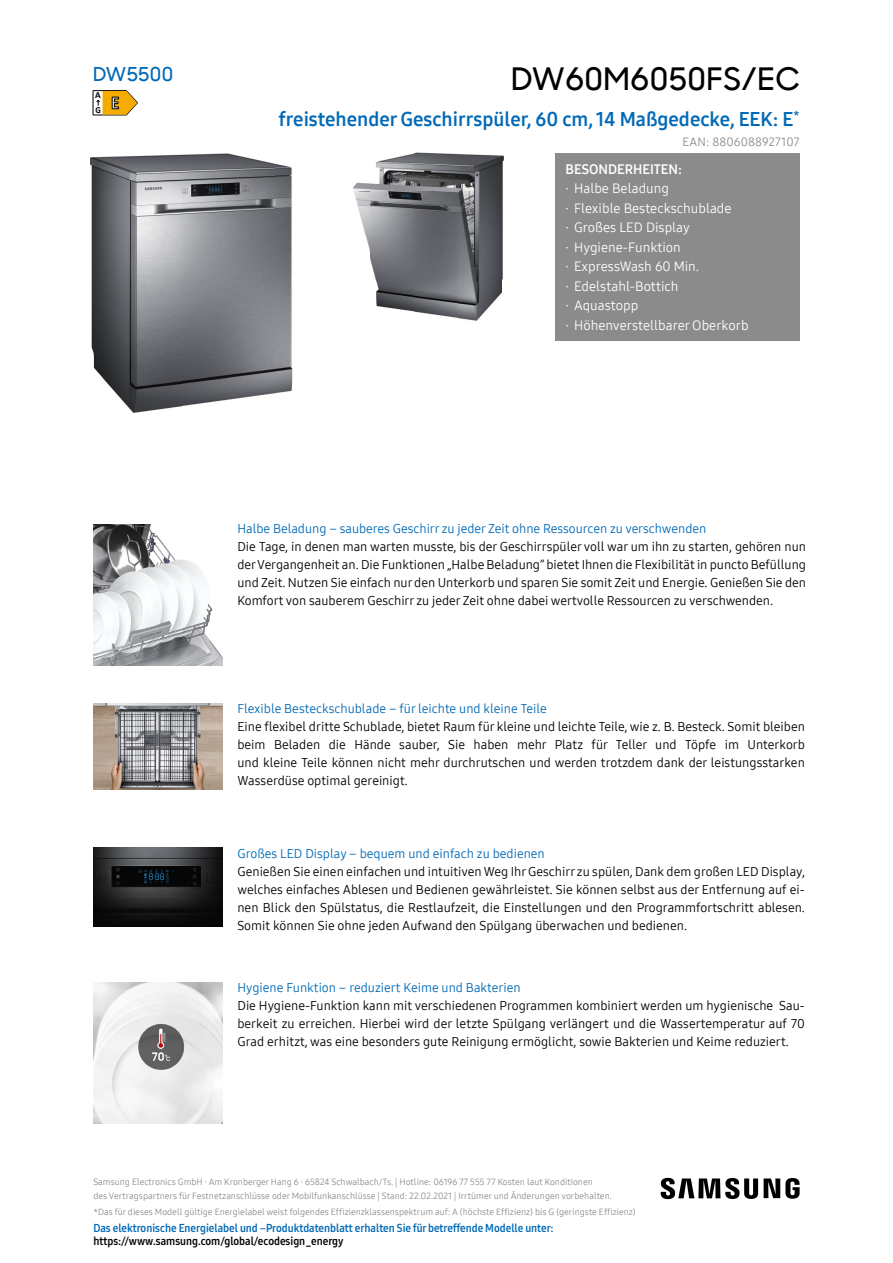
<style>
.page{position:relative;width:893px;height:1263px;background:#fff}
.page>*{position:absolute;margin:0;border:0;box-sizing:border-box;transform-origin:0 0}
.t1{font:500 31.5px "Samsung Sharp Sans";letter-spacing:.015em;color:#000}
.t2{font:19.5px "Samsung One 700";color:#0069b7}
.t3{font:500 19.5px "Samsung Sharp Sans";letter-spacing:.015em;color:#0069b7}
.t4{font:13.5px/19.5px "Samsung One 400";color:#fff}
.t5{font:13.5px "Samsung One 700";color:#fff}
.t6{font:12.75px/18px "Samsung One 400";color:#000;text-align:justify}
.t7{font:12.75px "Samsung One 400";color:#0069b7}
.t8{font:12px "Samsung One 400";letter-spacing:.015em;color:#8b8b8b}
.t9{font:11.25px "Samsung One 700 C";color:#0069b7}
.t10{font:11.25px "Samsung One 700 C";color:#000}
.t11{font:700 9.3px/14.5px "Calibri";color:#000}
.t12{font:9px/13.5px "Samsung One 400";color:#8b8b8b}
.t13{font:9px "Samsung One 400";color:#8c8c8b}
</style>
<div class="page">
<svg style="left:660px;top:1178px;width:139px;height:21px"></svg>
<div style="left:555px;top:153px;width:244px;height:187px;background:#8b8b8b"></div>
<img style="left:352px;top:152px;width:152px;height:169px">
<img style="left:91px;top:153px;width:202px;height:260px">
<img style="left:93px;top:703px;width:129px;height:86px">
<img style="left:93px;top:848px;width:129px;height:78px">
<img style="left:94px;top:983px;width:128px;height:141px">
<img style="left:93px;top:524px;width:129px;height:141px">
<svg style="left:92px;top:90px;width:46px;height:26px"></svg>
<h2 class="t3" style="left:93px;top:65px;width:82px">DW5500</h2>
<p class="t11" style="left:95px;top:88px;width:26px">A<br>G <sup>E</sup></p>
<h1 class="t1" style="left:511px;top:64px;width:290px">DW60M6050FS/EC</h1>
<h2 class="t2" style="left:279px;top:107px;width:522px">freistehender Geschirrspüler, 60 cm, 14 Maßgedecke, EEK: E<sup>*</sup></h2>
<p class="t8" style="left:682px;top:135px;width:119px">EAN: 8806088927107</p>
<p class="t5" style="left:565px;top:161px;width:118px">BESONDERHEITEN:</p>
<p class="t4" style="left:565px;top:179px;width:184px">· Halbe Beladung<br>· Flexible Besteckschublade<br>· Großes LED Display<br>· Hygiene-Funktion<br>· ExpressWash 60 Min.<br>· Edelstahl-Bottich<br>· Aquastopp<br>· Höhenverstellbarer Oberkorb</p>
<p class="t7" style="left:237px;top:521px;width:470px">Halbe Beladung – sauberes Geschirr zu jeder Zeit ohne Ressourcen zu verschwenden</p>
<p class="t6" style="left:237px;top:538px;width:570px">Die Tage, in denen man warten musste, bis der Geschirrspüler voll war um ihn zu starten, gehören nun der Vergangenheit an. Die Funktionen „Halbe Beladung” bietet Ihnen die Flexibilität in puncto Befüllung und Zeit. Nutzen Sie einfach nur den Unterkorb und sparen Sie somit Zeit und Energie. Genießen Sie den Komfort von sauberem Geschirr zu jeder Zeit ohne dabei wertvolle Ressourcen zu verschwenden.</p>
<p class="t7" style="left:237px;top:701px;width:311px">Flexible Besteckschublade – für leichte und kleine Teile</p>
<p class="t6" style="left:237px;top:718px;width:569px">Eine flexibel dritte Schublade, bietet Raum für kleine und leichte Teile, wie z. B. Besteck. Somit bleiben beim Beladen die Hände sauber, Sie haben mehr Platz für Teller und Töpfe im Unterkorb und kleine Teile können nicht mehr durchrutschen und werden trotzdem dank der leistungsstarken Wasserdüse optimal gereinigt.</p>
<p class="t7" style="left:237px;top:846px;width:309px">Großes LED Display – bequem und einfach zu bedienen</p>
<p class="t6" style="left:237px;top:863px;width:569px">Genießen Sie einen einfachen und intuitiven Weg Ihr Geschirr zu spülen, Dank dem großen LED Display, welches einfaches Ablesen und Bedienen gewährleistet. Sie können selbst aus der Entfernung auf ei&shy;nen Blick den Spülstatus, die Restlaufzeit, die Einstellungen und den Programmfortschritt ablesen.<br>Somit können Sie ohne jeden Aufwand den Spülgang überwachen und bedienen.</p>
<p class="t7" style="left:237px;top:981px;width:285px">Hygiene Funktion – reduziert Keime und Bakterien</p>
<p class="t6" style="left:237px;top:997px;width:569px">Die Hygiene-Funktion kann mit verschiedenen Programmen kombiniert werden um hygienische Sau&shy;berkeit zu erreichen. Hierbei wird der letzte Spülgang verlängert und die Wassertemperatur auf 70<br>Grad erhitzt, was eine besonders gute Reinigung ermöglicht, sowie Bakterien und Keime reduziert.</p>
<p class="t12" style="left:93px;top:1176px;width:520px">Samsung Electronics GmbH ∙ Am Kronberger Hang 6 ∙ 65824 Schwalbach/Ts. | Hotline: 06196 77 555 77 Kosten laut Konditionen<br>des Vertragspartners für Festnetzanschlüsse oder Mobilfunkanschlüsse | Stand: 22.02.2021 | Irrtümer und Änderungen vorbehalten.</p>
<p class="t9" style="left:93px;top:1221px;width:462px">Das elektronische Energielabel und –Produktdatenblatt erhalten Sie für betreffende Modelle unter:</p>
<p class="t10" style="left:93px;top:1235px;width:252px">https://www.samsung.com/global/ecodesign_energy</p>
<p class="t13" style="left:93px;top:1206px;width:544px">*Das für dieses Modell gültige Energielabel weist folgendes Effizienzklassenspektrum auf: A (höchste Effizienz) bis G (geringste Effizienz)</p>
</div>
